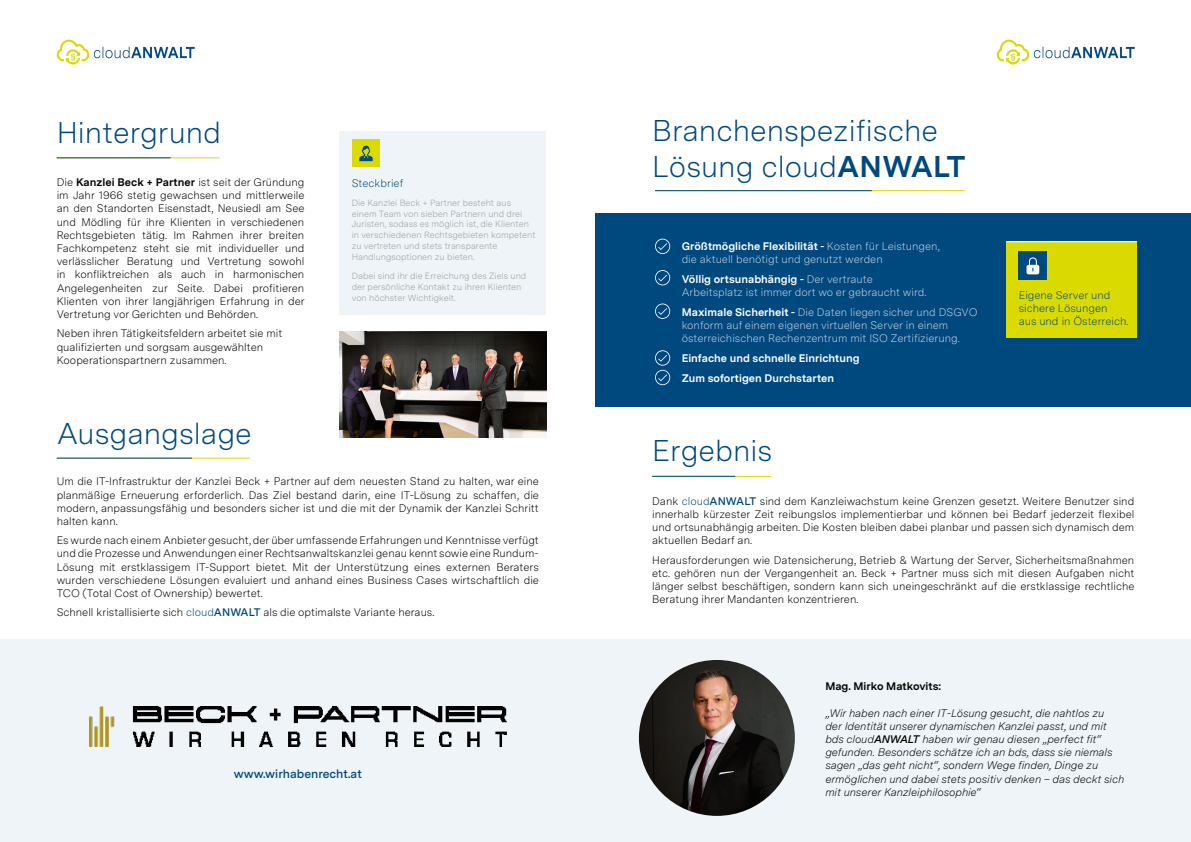
<style>
.page{position:relative;width:1191px;height:842px;background:#fff}
.page>*{position:absolute;margin:0;border:0;box-sizing:border-box;transform-origin:0 0}
.t1{font:300 30px/36px "Messina Sans";color:#00497f}
.t2{font:600 12px "Messina Sans";color:#00497f}
.t3{font:300 11px/13.2px "Messina Sans";color:#000;text-align:justify}
.t4{font:italic 300 11px/13.2px "Messina Sans";color:#000}
.t5{font:300 11px/13.2px "Messina Sans";color:#c7d1e4}
.t6{font:300 11px/13.2px "Messina Sans";color:#00497f}
.t7{font:700 11px/19.8px "Messina Sans";color:#fff}
.t8{font:700 11px "Messina Sans";color:#000}
.t9{font:300 9px/10.8px "Messina Sans";color:#9d9d9c}
.s1{font-weight:700}
.s2{color:#00467e}
.s3{font-weight:600;color:#00467e}
.s4{font-weight:700;color:#fff}
.s5{font-weight:600}
</style>
<div class="page">
<div style="left:0;top:639px;width:1191px;height:203px;background:#eef4f7"></div>
<hr style="left:57px;top:157px;width:162px;height:1px;background:#dada00">
<hr style="left:57px;top:157px;width:114px;height:1px;background:#00497f">
<hr style="left:57px;top:458px;width:193px;height:1px;background:#dada00">
<hr style="left:57px;top:458px;width:135px;height:1px;background:#00497f">
<div style="left:340px;top:132px;width:206px;height:183px;background:#eef4f7"></div>
<div style="left:352px;top:140px;width:28px;height:27px;background:#dada00"></div>
<svg style="left:359px;top:146px;width:14px;height:15px"></svg>
<img style="left:89px;top:706px;width:417px;height:41px">
<img style="left:340px;top:332px;width:206px;height:106px">
<hr style="left:652px;top:476px;width:119px;height:1px;background:#dada00">
<hr style="left:652px;top:476px;width:83px;height:1px;background:#00497f">
<div style="left:595px;top:213px;width:596px;height:194px;background:#00497f"></div>
<svg style="left:655px;top:239px;width:15px;height:15px"></svg>
<svg style="left:655px;top:270px;width:15px;height:15px"></svg>
<svg style="left:655px;top:350px;width:15px;height:35px"></svg>
<svg style="left:655px;top:304px;width:15px;height:15px"></svg>
<div style="left:1006px;top:241px;width:131px;height:96px;background:#dada00"></div>
<div style="left:1018px;top:252px;width:29px;height:28px;background:#00497f"></div>
<svg style="left:1026px;top:257px;width:13px;height:17px"></svg>
<hr style="left:1006px;top:241px;width:131px;height:1px;background:#fff">
<hr style="left:655px;top:190px;width:309px;height:1px;background:#dada00">
<hr style="left:655px;top:190px;width:216px;height:1px;background:#00497f">
<img style="left:639px;top:660px;width:156px;height:156px;border-radius:78px">
<img style="left:57px;top:40px;width:138px;height:24px">
<img style="left:996px;top:40px;width:139px;height:24px">
<h1 class="t1" style="left:57px;top:114px;width:166px">Hintergrund</h1>
<p class="t3" style="left:57px;top:175px;width:249px">Die <span class="s1">Kanzlei Beck + Partner</span> ist seit der Gründung im Jahr 1966 stetig gewachsen und mittlerweile an den Standorten Eisenstadt, Neusiedl am See und Mödling für ihre Klienten in verschiedenen Rechtsgebieten tätig. Im Rahmen ihrer breiten Fachkompetenz steht sie mit individueller und verlässlicher Beratung und Vertretung sowohl in konfliktreichen als auch in harmonischen Angelegenheiten zur Seite. Dabei profitieren Klienten von ihrer langjährigen Erfahrung in der Vertretung vor Gerichten und Behörden.</p>
<p class="t3" style="left:57px;top:327px;width:227px;text-align:left">Neben ihren Tätigkeitsfeldern arbeitet sie mit qualifizierten und sorgsam ausgewählten<br>Kooperationspartnern zusammen.</p>
<p class="t6" style="left:352px;top:176px;width:53px">Steckbrief</p>
<p class="t9" style="left:352px;top:197px;width:185px">Die Kanzlei Beck + Partner besteht aus einem Team von sieben Partnern und drei Juristen, sodass es möglich ist, die Klienten in verschiedenen Rechtsgebieten kompetent zu vertreten und stets transparente Handlungsoptionen zu bieten.</p>
<p class="t9" style="left:352px;top:270px;width:176px">Dabei sind ihr die Erreichung des Ziels und der persönliche Kontakt zu ihren Klienten von höchster Wichtigkeit.</p>
<h1 class="t1" style="left:57px;top:414px;width:196px">Ausgangslage</h1>
<p class="t3" style="left:57px;top:475px;width:484px">Um die IT-Infrastruktur der Kanzlei Beck + Partner auf dem neuesten Stand zu halten, war eine planmäßige Erneuerung erforderlich. Das Ziel bestand darin, eine IT-Lösung zu schaffen, die modern, anpassungsfähig und besonders sicher ist und die mit der Dynamik der Kanzlei Schritt halten kann.</p>
<p class="t3" style="left:57px;top:533px;width:484px">Es wurde nach einem Anbieter gesucht, der über umfassende Erfahrungen und Kenntnisse verfügt und die Prozesse und Anwendungen einer Rechtsanwaltskanzlei genau kennt sowie eine Rundum-Lösung mit erstklassigem IT-Support bietet. Mit der Unterstützung eines externen Beraters wurden verschiedene Lösungen evaluiert und anhand eines Business Cases wirtschaftlich die TCO (Total Cost of Ownership) bewertet.</p>
<p class="t3" style="left:57px;top:605px;width:379px">Schnell kristallisierte sich <span class="s2">cloud</span><span class="s3">ANWALT</span> als die optimalste Variante heraus.</p>
<p class="t2" style="left:234px;top:765px;width:130px">www.wirhabenrecht.at</p>
<h1 class="t1" style="left:652px;top:111px;width:315px">Branchenspezifische<br>Lösung cloud<span class="s1">ANWALT</span></h1>
<p class="t5" style="left:681px;top:239px;width:260px"><span class="s4">Größtmögliche Flexibilität -</span> Kosten für Leistungen, die aktuell benötigt und genutzt werden</p>
<p class="t5" style="left:681px;top:272px;width:246px"><span class="s4">Völlig ortsunabhängig -</span> Der vertraute<br>Arbeitsplatz ist immer dort wo er gebraucht wird.</p>
<p class="t5" style="left:681px;top:305px;width:297px"><span class="s4">Maximale Sicherheit -</span> Die Daten liegen sicher und DSGVO konform auf einem eigenen virtuellen Server in einem österreichischen Rechenzentrum mit ISO Zertifizierung.</p>
<p class="t7" style="left:681px;top:348px;width:179px">Einfache und schnelle Einrichtung<br>Zum sofortigen Durchstarten</p>
<p class="t6" style="left:1018px;top:288px;width:111px">Eigene Server und sichere Lösungen<br>aus und in Österreich.</p>
<h1 class="t1" style="left:652px;top:432px;width:122px">Ergebnis</h1>
<p class="t3" style="left:652px;top:494px;width:483px">Dank <span class="s2">cloud</span><span class="s3">ANWALT</span> sind dem Kanzleiwachstum keine Grenzen gesetzt. Weitere Benutzer sind innerhalb kürzester Zeit reibungslos implementierbar und können bei Bedarf jederzeit flexibel und ortsunabhängig arbeiten. Die Kosten bleiben dabei planbar und passen sich dynamisch dem aktuellen Bedarf an.</p>
<p class="t3" style="left:652px;top:553px;width:484px">Herausforderungen wie Datensicherung, Betrieb &amp; Wartung der Server, Sicherheitsmaßnahmen etc. gehören nun der Vergangenheit an. Beck + Partner muss sich mit diesen Aufgaben nicht länger selbst beschäftigen, sondern kann sich uneingeschränkt auf die erstklassige rechtliche Beratung ihrer Mandanten konzentrieren.</p>
<p class="t8" style="left:825px;top:678px;width:117px">Mag. Mirko Matkovits:</p>
<p class="t4" style="left:825px;top:706px;width:300px">„Wir haben nach einer IT-Lösung gesucht, die nahtlos zu<br>der Identität unserer dynamischen Kanzlei passt, und mit bds cloud<span class="s5">ANWALT</span> haben wir genau diesen „perfect fit“ gefunden. Besonders schätze ich an bds, dass sie niemals sagen „das geht nicht“, sondern Wege finden, Dinge zu ermöglichen und dabei stets positiv denken – das deckt sich mit unserer Kanzleiphilosophie“</p>
</div>
